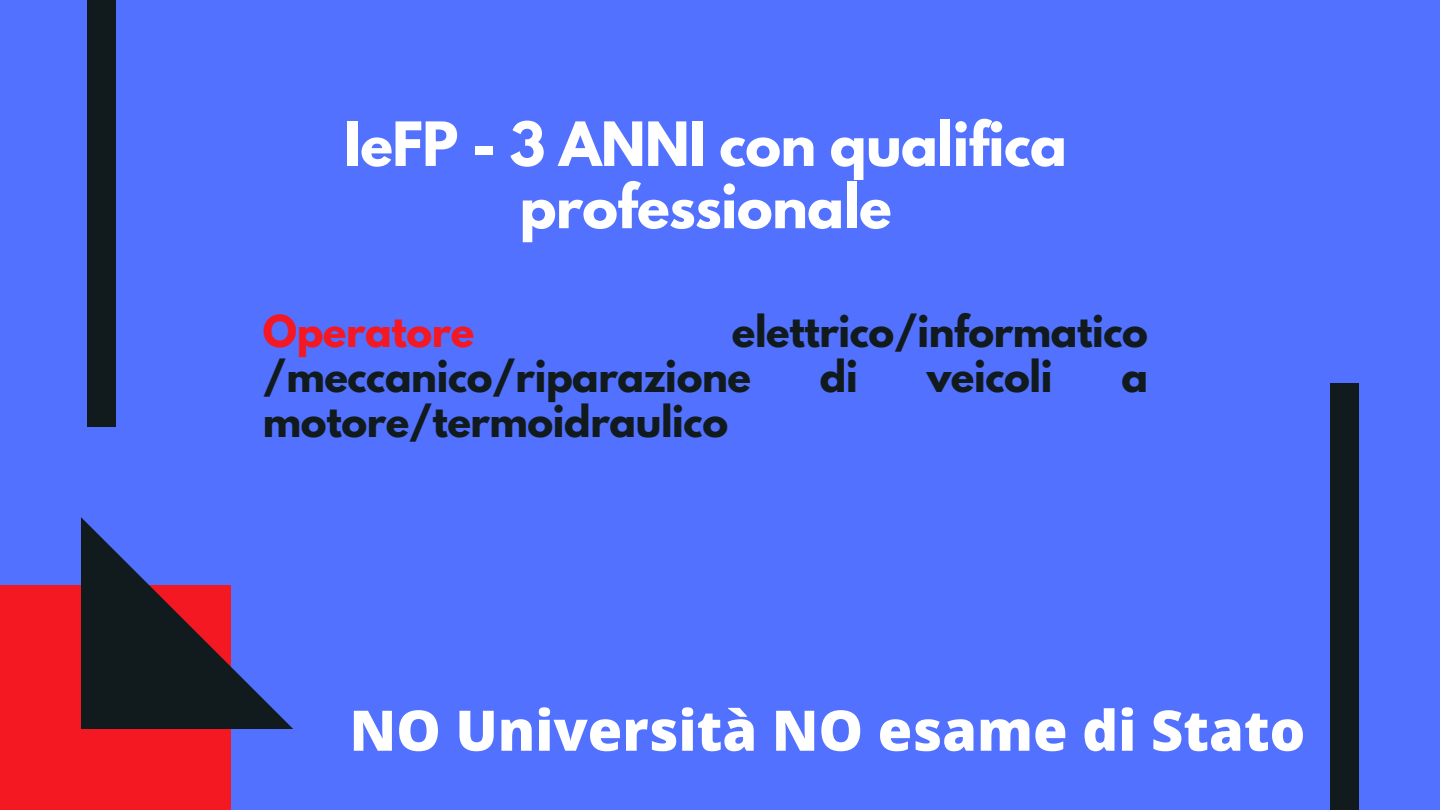
<style>
.page{position:relative;width:1440px;height:810px;background:#5271ff}
.page>*{position:absolute;margin:0;border:0;box-sizing:border-box;transform-origin:0 0}
.t1{font:800 56px "Open Sans";color:#fff}
.t2{font:700 54px/62.2px "League Spartan";letter-spacing:-.01em;color:#fff;text-align:center}
.t3{font:700 39px/45px "League Spartan";letter-spacing:-.01em;color:#111b1e}
.t4{font:700 39px "League Spartan";letter-spacing:-.01em;color:#f41823}
</style>
<div class="page">
<div style="left:1331px;top:383px;width:28px;height:427px;background:#111b1e"></div>
<div style="left:0;top:585px;width:231px;height:225px;background:#f41823"></div>
<svg style="left:81px;top:517px;width:212px;height:212px"></svg>
<div style="left:87px;top:0;width:29px;height:427px;background:#111b1e"></div>
<h1 class="t2" style="left:344px;top:120px;width:724px">IeFP - 3 ANNI con qualifica professionale</h1>
<p class="t3" style="left:263px;top:313px;width:887px;text-indent:469px">elettrico/informatico /meccanico/riparazione</p>
<p class="t4" style="left:263px;top:312px;width:213px">Operatore</p>
<p class="t3" style="left:820px;top:358px;width:40px">di</p>
<p class="t3" style="left:927px;top:358px;width:127px">veicoli</p>
<p class="t3" style="left:1121px;top:358px;width:28px">a</p>
<p class="t3" style="left:263px;top:403px;width:467px">motore/termoidraulico</p>
<h1 class="t1" style="left:350px;top:691px;width:957px">NO Università NO esame di Stato</h1>
</div>
